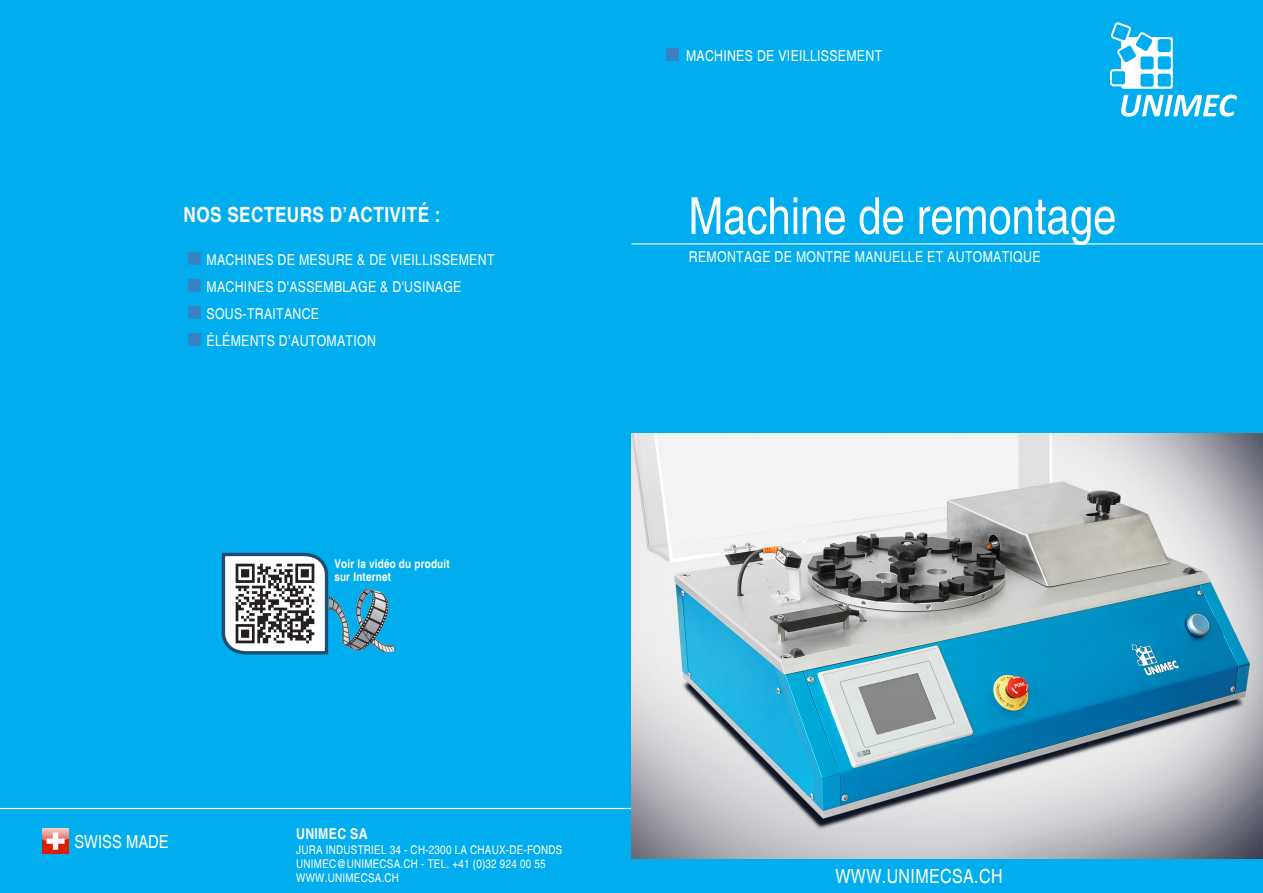
<style>
.page{position:relative;width:1263px;height:893px;background:#00aeef}
.page>*{position:absolute;margin:0;border:0;box-sizing:border-box;transform-origin:0 0}
.t1{font:condensed 51px "Helvetica";color:#fff}
.t2{font:700 condensed 21px "Helvetica";letter-spacing:.02em;color:#fff}
.t3{font:condensed 19.5px "Helvetica";letter-spacing:.02em;color:#fff}
.t4{font:condensed 18px "Helvetica";color:#fff}
.t5{font:condensed 15px "Helvetica";letter-spacing:.02em;color:#fff}
.t6{font:700 condensed 15px "Helvetica";letter-spacing:.02em;color:#fff}
.t7{font:condensed 12px "Helvetica";letter-spacing:.02em;color:#fff}
.t8{font:700 condensed 12px "Helvetica";letter-spacing:.02em;color:#fff}
</style>
<div class="page">
<hr style="left:631px;top:243px;width:632px;height:1px;background:#fff">
<hr style="left:0;top:808px;width:631px;height:1px;background:#fff">
<img style="left:43px;top:828px;width:25px;height:26px">
<img style="left:1110px;top:22px;width:127px;height:95px">
<img style="left:631px;top:434px;width:632px;height:425px">
<div style="left:666px;top:48px;width:13px;height:13px;background:#3b82c4"></div>
<svg style="left:221px;top:552px;width:108px;height:103px"></svg>
<img style="left:329px;top:588px;width:64px;height:64px">
<p class="t2" style="left:184px;top:202px;width:258px">NOS SECTEURS D’ACTIVITÉ :</p>
<p class="t5" style="left:207px;top:251px;width:289px">MACHINES DE MESURE &amp; DE VIEILLISSEMENT</p>
<p class="t5" style="left:207px;top:278px;width:256px">MACHINES D'ASSEMBLAGE &amp; D'USINAGE</p>
<p class="t5" style="left:207px;top:305px;width:114px">SOUS-TRAITANCE</p>
<p class="t5" style="left:207px;top:332px;width:171px">ÉLÉMENTS D’AUTOMATION</p>
<p class="t8" style="left:334px;top:556px;width:117px">Voir la vidéo du produit</p>
<p class="t8" style="left:334px;top:570px;width:58px">sur Internet</p>
<p class="t4" style="left:74px;top:831px;width:96px">SWISS MADE</p>
<p class="t6" style="left:296px;top:825px;width:73px">UNIMEC SA</p>
<p class="t7" style="left:296px;top:842px;width:268px">JURA INDUSTRIEL 34 - CH-2300 LA CHAUX-DE-FONDS</p>
<p class="t7" style="left:296px;top:857px;width:251px">UNIMEC@UNIMECSA.CH - TEL. +41 (0)32 924 00 55</p>
<p class="t7" style="left:296px;top:871px;width:104px">WWW.UNIMECSA.CH</p>
<p class="t5" style="left:686px;top:47px;width:198px">MACHINES DE VIEILLISSEMENT</p>
<p class="t1" style="left:688px;top:186px;width:429px">Machine de remontage</p>
<p class="t5" style="left:689px;top:248px;width:353px">REMONTAGE DE MONTRE MANUELLE ET AUTOMATIQUE</p>
<p class="t3" style="left:835px;top:864px;width:169px">WWW.UNIMECSA.CH</p>
</div>
